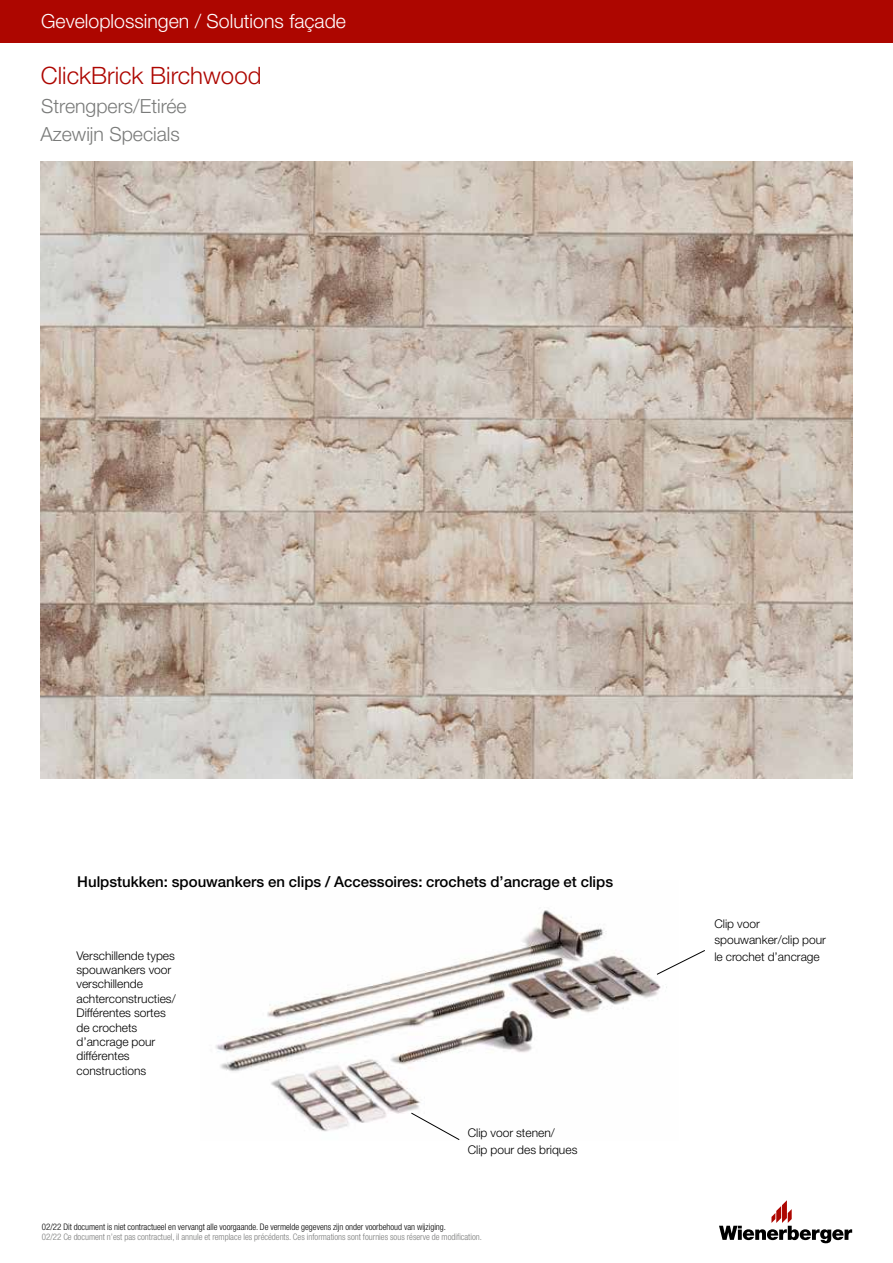
<style>
.page{position:relative;width:893px;height:1263px;background:#fff}
.page>*{position:absolute;margin:0;border:0;box-sizing:border-box;transform-origin:0 0}
.t1{font:300 24px "Helvetica Neue LT Std";color:#ad0600}
.t2{font:300 19.5px/28.5px "Helvetica Neue LT Std";color:#7a7b7a}
.t3{font:300 19.5px "Helvetica Neue LT Std";color:#fff}
.t4{font:500 15px "Helvetica Neue LT Std";color:#000}
.t5{font:300 12px/14.4px "Helvetica Neue LT Std";color:#000}
.t6{font:300 condensed 9px "Helvetica Neue LT Std";color:#7a7b7a}
.t7{font:300 condensed 9px "Helvetica Neue LT Std";color:#000}
</style>
<div class="page">
<div style="left:0;top:0;width:893px;height:43px;background:#ad0600"></div>
<svg style="left:719px;top:1200px;width:133px;height:43px"></svg>
<img style="left:215px;top:910px;width:452px;height:222px">
<img style="left:41px;top:162px;width:811px;height:616px">
<svg style="left:656px;top:949px;width:49px;height:26px"></svg>
<svg style="left:410px;top:1112px;width:50px;height:28px"></svg>
<h2 class="t3" style="left:41px;top:9px;width:306px">Geveloplossingen / Solutions façade</h2>
<h1 class="t1" style="left:41px;top:61px;width:222px">ClickBrick Birchwood</h1>
<h2 class="t2" style="left:40px;top:91px;width:148px">Strengpers/Etirée<br>Azewijn Specials</h2>
<p class="t4" style="left:77px;top:873px;width:537px">Hulpstukken: spouwankers en clips / Accessoires: crochets d’ancrage et clips</p>
<p class="t5" style="left:77px;top:948px;width:101px">Verschillende types spouwankers voor verschillende achterconstructies/<br>Différentes sortes de crochets d’ancrage pour différentes constructions</p>
<p class="t5" style="left:468px;top:1124px;width:111px;line-height:16.5px">Clip voor stenen/<br>Clip pour des briques</p>
<p class="t7" style="left:42px;top:1221px;width:406px">02/22 Dit document is niet contractueel en vervangt alle voorgaande. De vermelde gegevens zijn onder voorbehoud van wijziging.</p>
<p class="t6" style="left:42px;top:1232px;width:442px">02/22 Ce document n’est pas contractuel, il annule et remplace les précédents. Ces informations sont fournies sous réserve de modification.</p>
<p class="t5" style="left:714px;top:915px;width:113px;line-height:16.5px">Clip voor spouwanker/clip pour le crochet d’ancrage</p>
</div>
